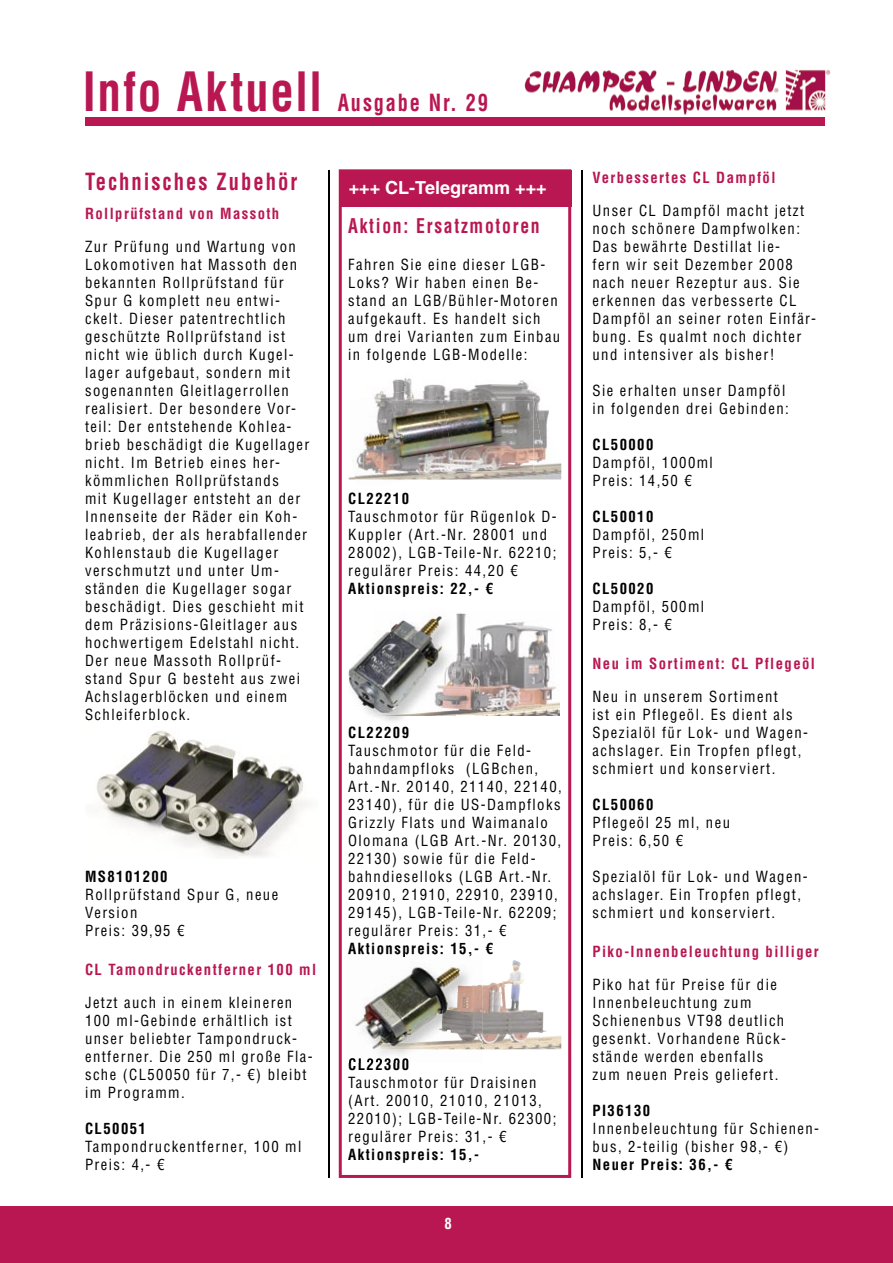
<style>
.page{position:relative;width:893px;height:1263px;background:#fff}
.page>*{position:absolute;margin:0;border:0;box-sizing:border-box;transform-origin:0 0}
.t1{font:700 condensed 52.8px "Helvetica LT";letter-spacing:.04em;color:#b91751;scale:.89 1}
.t2{font:700 condensed 23.1px "Helvetica LT";letter-spacing:.095em;color:#b91751;scale:.89 1}
.t3{font:700 condensed 23.1px "Helvetica LT";letter-spacing:.095em;color:#b91751;scale:.88 1}
.t4{font:700 condensed 19.8px "Helvetica LT";letter-spacing:.095em;color:#b91751;scale:.89 1}
.t5{font:700 18px "Helvetica LT";color:#fff}
.t6{font:condensed 15px/18px "Helvetica LT";letter-spacing:.095em;color:#000}
.t7{font:700 condensed 15px "Helvetica LT";letter-spacing:.1em;color:#000}
.t8{font:700 condensed 15px "Helvetica LT";letter-spacing:.095em;color:#b91751}
.t9{font:700 condensed 15px "Helvetica LT";color:#fff}
</style>
<div class="page">
<div style="left:0;top:1206px;width:893px;height:57px;background:#b91751"></div>
<div style="left:85px;top:117px;width:740px;height:9px;background:#b91751"></div>
<img style="left:524px;top:69px;width:307px;height:46px">
<hr style="left:328px;top:170px;width:2px;height:1008px;background:#000">
<hr style="left:581px;top:170px;width:2px;height:1008px;background:#000">
<svg style="left:339px;top:169px;width:232px;height:1009px"></svg>
<img style="left:349px;top:372px;width:212px;height:107px">
<img style="left:503px;top:962px;width:11px;height:19px">
<img style="left:475px;top:612px;width:85px;height:103px">
<img style="left:96px;top:731px;width:215px;height:127px">
<div style="left:339px;top:170px;width:232px;height:36px;background:#b91751"></div>
<img style="left:355px;top:479px;width:59px;height:7px">
<img style="left:349px;top:391px;width:101px;height:88px">
<img style="left:436px;top:391px;width:108px;height:82px">
<img style="left:364px;top:400px;width:78px;height:71px">
<img style="left:442px;top:400px;width:92px;height:71px">
<img style="left:347px;top:614px;width:108px;height:111px">
<img style="left:349px;top:606px;width:126px;height:114px">
<img style="left:349px;top:614px;width:106px;height:106px">
<img style="left:375px;top:614px;width:80px;height:101px">
<img style="left:353px;top:986px;width:120px;height:77px">
<img style="left:353px;top:1062px;width:55px;height:1px">
<img style="left:347px;top:954px;width:135px;height:32px">
<img style="left:347px;top:977px;width:6px;height:85px">
<img style="left:473px;top:1049px;width:9px;height:13px">
<img style="left:348px;top:954px;width:134px;height:3px">
<svg style="left:349px;top:1058px;width:4px;height:4px"></svg>
<img style="left:380px;top:985px;width:102px;height:64px">
<img style="left:353px;top:1058px;width:55px;height:4px">
<h1 class="t1" style="left:83px;top:59px;width:270px">Info Aktuell</h1>
<h2 class="t3" style="left:338px;top:88px;width:172px">Ausgabe Nr. 29</h2>
<h2 class="t2" style="left:85px;top:167px;width:240px">Technisches Zubehör</h2>
<p class="t8" style="left:85px;top:204px;width:196px">Rollprüfstand von Massoth</p>
<p class="t6" style="left:85px;top:237px;width:226px">Zur Prüfung und Wartung von<br>Lokomotiven hat Massoth den bekannten Rollprüfstand für<br>Spur G komplett neu entwi&shy;ckelt. Dieser patentrechtlich geschützte Rollprüfstand ist nicht wie üblich durch Kugel&shy;lager aufgebaut, sondern mit sogenannten Gleitlagerrollen realisiert. Der besondere Vor&shy;teil: Der entstehende Kohlea&shy;brieb beschädigt die Kugellager nicht. Im Betrieb eines her&shy;kömmlichen Rollprüfstands<br>mit Kugellager entsteht an der<br>Innenseite der Räder ein Koh&shy;leabrieb, der als herabfallender<br>Kohlenstaub die Kugellager verschmutzt und unter Um&shy;ständen die Kugellager sogar beschädigt. Dies geschieht mit dem Präzisions-Gleitlager aus hochwertigem Edelstahl nicht.<br>Der neue Massoth Rollprüf&shy;stand Spur G besteht aus zwei<br>Achs lagerblöcken und einem<br>Schleiferblock.</p>
<p class="t7" style="left:85px;top:867px;width:84px">MS8101200</p>
<p class="t6" style="left:85px;top:885px;width:195px">Rollprüfstand Spur G, neue<br>Version<br>Preis: 39,95 €</p>
<p class="t8" style="left:85px;top:960px;width:233px">CL Tamondruckentferner 100 ml</p>
<p class="t6" style="left:85px;top:993px;width:229px">Jetzt auch in einem kleineren<br>100 ml-Gebinde erhältlich ist unser beliebter Tampondruck&shy;entferner. Die 250 ml große Fla&shy;sche (CL50050 für 7,- €) bleibt im Programm.</p>
<p class="t7" style="left:85px;top:1119px;width:62px">CL50051</p>
<p class="t6" style="left:85px;top:1137px;width:218px">Tampondruckentferner, 100 ml<br>Preis: 4,- €</p>
<p class="t5" style="left:349px;top:177px;width:200px">+++ CL-Telegramm +++</p>
<h3 class="t4" style="left:348px;top:213px;width:217px">Aktion: Ersatzmotoren</h3>
<p class="t6" style="left:348px;top:255px;width:214px">Fahren Sie eine dieser LGB-<br>Loks? Wir haben einen Be&shy;stand an LGB/Bühler-Motoren aufgekauft. Es handelt sich um drei Varianten zum Einbau in folgende LGB-Modelle:</p>
<p class="t7" style="left:348px;top:489px;width:62px">CL22210</p>
<p class="t6" style="left:348px;top:507px;width:210px">Tauschmotor für Rügenlok D-<br>Kuppler (Art.-Nr. 28001 und<br>28002), LGB-Teile-Nr. 62210; regulärer Preis: 44,20 €</p>
<p class="t7" style="left:348px;top:579px;width:146px">Aktionspreis: 22,- €</p>
<p class="t7" style="left:348px;top:723px;width:62px">CL22209</p>
<p class="t6" style="left:348px;top:741px;width:215px">Tauschmotor für die Feld&shy;bahndampfloks ( LGBchen,<br>Art.-Nr. 20140, 21140, 22140,<br>23140), für die US-Dampfloks<br>Grizzly Flats und Waimanalo<br>Olomana (LGB Art.-Nr. 20130,<br>22130) sowie für die Feld&shy;bahndieselloks (LGB Art.-Nr.<br>20910, 21910, 22910, 23910,<br>29145), LGB-Teile-Nr. 62209; regulärer Preis: 31,- €</p>
<p class="t7" style="left:348px;top:939px;width:146px">Aktionspreis: 15,- €</p>
<p class="t7" style="left:348px;top:1055px;width:62px">CL22300</p>
<p class="t6" style="left:348px;top:1073px;width:210px">Tauschmotor für Draisinen (Art. 20010, 21010, 21013,<br>22010); LGB-Teile-Nr. 62300; regulärer Preis: 31,- €</p>
<p class="t7" style="left:348px;top:1145px;width:133px">Aktionspreis: 15,-</p>
<p class="t9" style="left:444px;top:1214px;width:9px">8</p>
<p class="t8" style="left:592px;top:168px;width:185px">Verbessertes CL Dampföl</p>
<p class="t6" style="left:592px;top:201px;width:225px">Unser CL Dampföl macht jetzt noch schönere Dampfwolken:<br>Das bewährte Destillat lie-<br>fern wir seit Dezember 2008 nach neuer Rezeptur aus. Sie erkennen das verbesserte CL<br>Dampföl an seiner roten Einfär&shy;bung. Es qualmt noch dichter und intensiver als bisher!</p>
<p class="t6" style="left:592px;top:381px;width:198px">Sie erhalten unser Dampföl in folgenden drei Gebinden:</p>
<p class="t7" style="left:592px;top:435px;width:62px">CL50000</p>
<p class="t6" style="left:592px;top:453px;width:122px">Dampföl, 1000ml<br>Preis: 14,50 €</p>
<p class="t7" style="left:592px;top:507px;width:62px">CL50010</p>
<p class="t6" style="left:592px;top:525px;width:113px">Dampföl, 250ml<br>Preis: 5,- €</p>
<p class="t7" style="left:592px;top:579px;width:62px">CL50020</p>
<p class="t6" style="left:592px;top:597px;width:113px">Dampföl, 500ml<br>Preis: 8,- €</p>
<p class="t8" style="left:592px;top:654px;width:224px">Neu im Sortiment: CL Pflegeöl</p>
<p class="t6" style="left:592px;top:687px;width:217px">Neu in unserem Sortiment<br>ist ein Pflegeöl. Es dient als<br>Spezialöl für Lok- und Wagen&shy;achslager. Ein Tropfen pflegt, schmiert und konserviert.</p>
<p class="t7" style="left:592px;top:795px;width:62px">CL50060</p>
<p class="t6" style="left:592px;top:813px;width:139px">Pflegeöl 25 ml, neu<br>Preis: 6,50 €</p>
<p class="t6" style="left:592px;top:867px;width:217px">Spezialöl für Lok- und Wagen&shy;achslager. Ein Tropfen pflegt, schmiert und konserviert.</p>
<p class="t8" style="left:592px;top:942px;width:228px">Piko-Innenbeleuchtung billiger</p>
<p class="t6" style="left:592px;top:975px;width:195px">Piko hat für Preise für die<br>Innenbeleuchtung zum<br>Schienenbus VT98 deutlich gesenkt. Vorhandene Rück&shy;stände werden ebenfalls zum neuen Preis geliefert.</p>
<p class="t7" style="left:592px;top:1101px;width:59px">PI36130</p>
<p class="t6" style="left:592px;top:1119px;width:228px">Innenbeleuchtung für Schienen&shy;bus, 2-teilig (bisher 98,- €)</p>
<p class="t7" style="left:592px;top:1155px;width:141px">Neuer Preis: 36,- €</p>
</div>
